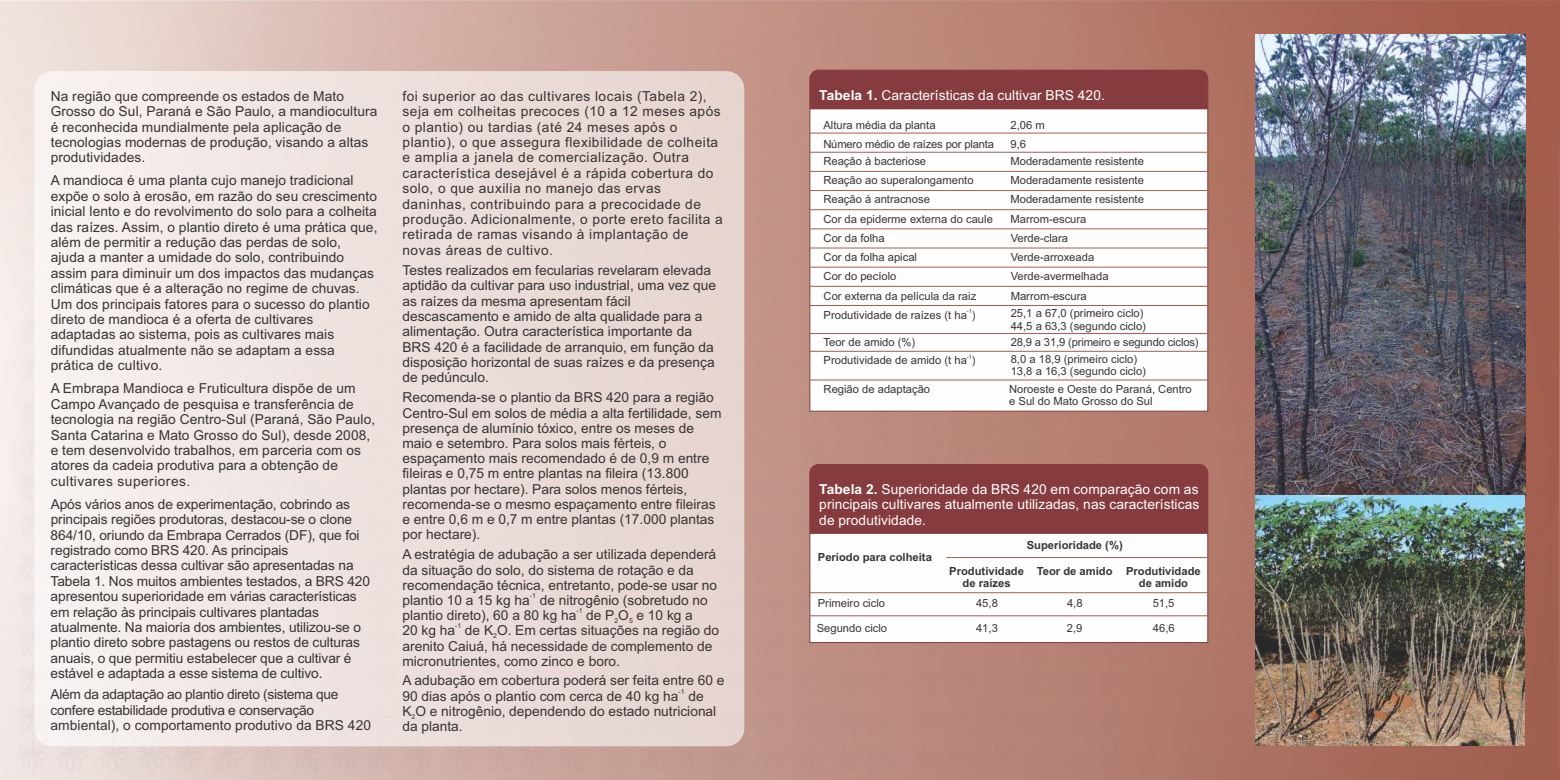
<style>
.page{position:relative;width:1560px;height:780px;background:#fff}
.page>*{position:absolute;margin:0;border:0;box-sizing:border-box;transform-origin:0 0}
.t1{font:13.75px/15.4px "Arial";color:#373435}
.t2{font:13.75px/15.4px "Arial";letter-spacing:.035em;color:#373435}
.t3{font:13.75px/15.4px "Arial";letter-spacing:.005em;color:#fefefe;text-align:justify}
.t4{font:13.75px/15.4px "Arial";letter-spacing:-.02em;color:#373435}
.t5{font:11.25px/19.2px "Arial";color:#373435}
.t6{font:700 11.25px/12.5px "Arial";color:#373435;text-align:center}
.t7{font:6.88px "Arial";color:#373435}
.t8{font:5.62px "Arial";color:#373435}
.s1{font-weight:700}
</style>
<div class="page">
<img style="left:0;top:0;width:1559px;height:780px">
<img style="left:1255px;top:34px;width:269px;height:463px">
<div style="left:34px;top:71px;width:710px;height:675px;background:#fefefe;border-radius:18px;opacity:.6"></div>
<svg style="left:808px;top:109px;width:400px;height:303px"></svg>
<div style="left:808px;top:69px;width:400px;height:40px;background:#863c3e"></div>
<hr style="left:809px;top:133px;width:398px;height:1px;background:#a45e4d">
<hr style="left:809px;top:152px;width:398px;height:1px;background:#a45e4d">
<hr style="left:809px;top:171px;width:398px;height:1px;background:#a45e4d">
<hr style="left:809px;top:190px;width:398px;height:1px;background:#a45e4d">
<hr style="left:809px;top:209px;width:398px;height:1px;background:#a45e4d">
<hr style="left:809px;top:228px;width:398px;height:1px;background:#a45e4d">
<hr style="left:809px;top:247px;width:398px;height:1px;background:#a45e4d">
<hr style="left:809px;top:267px;width:398px;height:1px;background:#a45e4d">
<hr style="left:809px;top:286px;width:398px;height:1px;background:#a45e4d">
<hr style="left:809px;top:305px;width:398px;height:1px;background:#a45e4d">
<hr style="left:809px;top:333px;width:398px;height:1px;background:#a45e4d">
<hr style="left:809px;top:351px;width:398px;height:1px;background:#a45e4d">
<hr style="left:809px;top:379px;width:398px;height:1px;background:#a45e4d">
<img style="left:1255px;top:495px;width:268px;height:250px">
<svg style="left:808px;top:463px;width:400px;height:180px"></svg>
<hr style="left:946px;top:557px;width:261px;height:1px;background:#a45e4d">
<hr style="left:809px;top:592px;width:398px;height:1px;background:#a45e4d">
<hr style="left:809px;top:615px;width:398px;height:1px;background:#a45e4d">
<p class="t1" style="left:51px;top:89px;width:328px">Na região que compreende os estados de Mato Grosso do Sul, Paraná e São Paulo, a mandiocultura é reconhecida mundialmente pela aplicação de tecnologias modernas de produção, visando a altas produtividades.</p>
<p class="t1" style="left:51px;top:174px;width:328px">A mandioca é uma planta cujo manejo tradicional expõe o solo à erosão, em razão do seu crescimento inicial lento e do revolvimento do solo para a colheita das raízes. Assim, o plantio direto é uma prática que, além de permitir a redução das perdas de solo, ajuda a manter a umidade do solo, contribuindo assim para diminuir um dos impactos das mudanças climáticas que é a alteração no regime de chuvas.<br>Um dos principais fatores para o sucesso do plantio direto de mandioca é a oferta de cultivares adaptadas ao sistema, pois as cultivares mais difundidas atualmente não se adaptam a essa prática de cultivo.</p>
<p class="t1" style="left:51px;top:382px;width:326px">A Embrapa Mandioca e Fruticultura dispõe de um Campo Avançado de pesquisa e transferência de tecnologia na região Centro-Sul (Paraná, São Paulo, Santa Catarina e Mato Grosso do Sul), desde 2008, e tem desenvolvido trabalhos, em parceria com os atores da cadeia produtiva para a obtenção de cultivares superiores.</p>
<p class="t1" style="left:51px;top:497px;width:321px">Após vários anos de experimentação, cobrindo as principais regiões produtoras, destacou-se o clone 864/10, oriundo da Embrapa Cerrados (DF), que foi registrado como BRS 420. As principais características dessa cultivar são apresentadas na Tabela 1. Nos muitos ambientes testados, a BRS 420 apresentou superioridade em várias características em relação às principais cultivares plantadas atualmente. Na maioria dos ambientes, utilizou-se o plantio direto sobre pastagens ou restos de culturas anuais, o que permitiu estabelecer que a cultivar é estável e adaptada a esse sistema de cultivo.</p>
<p class="t4" style="left:51px;top:688px;width:322px">Além da adaptação ao plantio direto (sistema que confere estabilidade produtiva e conservação ambiental), o comportamento produtivo da BRS 420</p>
<p class="t2" style="left:402px;top:89px;width:322px">foi superior ao das cultivares locais (Tabela 2), seja em colheitas precoces (10 a 12 meses após o plantio) ou tardias (até 24 meses após o plantio), o que assegura flexibilidade de colheita e amplia a janela de comercialização. Outra característica desejável é a rápida cobertura do solo, o que auxilia no manejo das ervas daninhas, contribuindo para a precocidade de produção. Adicionalmente, o porte ereto facilita a retirada de ramas visando à implantação de novas áreas de cultivo.</p>
<p class="t1" style="left:402px;top:263px;width:315px">Testes realizados em fecularias revelaram elevada aptidão da cultivar para uso industrial, uma vez que as raízes da mesma apresentam fácil descascamento e amido de alta qualidade para a alimentação. Outra característica importante da BRS 420 é a facilidade de arranquio, em função da disposição horizontal de suas raízes e da presença de pedúnculo.</p>
<p class="t1" style="left:402px;top:391px;width:320px">Recomenda-se o plantio da BRS 420 para a região Centro-Sul em solos de média a alta fertilidade, sem presença de alumínio tóxico, entre os meses de maio e setembro. Para solos mais férteis, o espaçamento mais recomendado é de 0,9 m entre fileiras e 0,75 m entre plantas na fileira (13.800 plantas por hectare). Para solos menos férteis, recomenda-se o mesmo espaçamento entre fileiras e entre 0,6 m e 0,7 m entre plantas (17.000 plantas por hectare).</p>
<p class="t1" style="left:402px;top:548px;width:316px">A estratégia de adubação a ser utilizada dependerá da situação do solo, do sistema de rotação e da recomendação técnica, entretanto, pode-se usar no</p>
<p class="t7" style="left:530px;top:593px;width:8px">-1</p>
<p class="t1" style="left:402px;top:593px;width:307px">plantio 10 a 15 kg ha de nitrogênio (sobretudo no</p>
<p class="t7" style="left:576px;top:608px;width:8px">-1</p>
<p class="t1" style="left:402px;top:609px;width:292px">plantio direto), 60 a 80 kg ha de P O e 10 kg a</p>
<p class="t7" style="left:614px;top:618px;width:5px">2</p>
<p class="t7" style="left:629px;top:618px;width:5px">5</p>
<p class="t7" style="left:455px;top:623px;width:8px">-1</p>
<p class="t1" style="left:402px;top:624px;width:318px">20 kg ha de K O. Em certas situações na região do</p>
<p class="t7" style="left:493px;top:633px;width:5px">2</p>
<p class="t1" style="left:402px;top:639px;width:311px">arenito Caiuá, há necessidade de complemento de micronutrientes, como zinco e boro.</p>
<p class="t1" style="left:402px;top:674px;width:323px">A adubação em cobertura poderá ser feita entre 60 e</p>
<p class="t7" style="left:678px;top:688px;width:8px">-1</p>
<p class="t1" style="left:402px;top:689px;width:315px">90 dias após o plantio com cerca de 40 kg ha de<br>K O e nitrogênio, dependendo do estado nutricional</p>
<p class="t7" style="left:411px;top:713px;width:5px">2</p>
<p class="t1" style="left:402px;top:719px;width:62px">da planta.</p>
<p class="t3" style="left:819px;top:88px;width:287px"><span class="s1">Tabela 1.</span> Características da cultivar BRS 420.</p>
<p class="t5" style="left:823px;top:116px;width:172px">Altura média da planta<br>Número médio de raízes por planta</p>
<p class="t5" style="left:1010px;top:116px;width:36px">2,06 m<br>9,6</p>
<p class="t5" style="left:823px;top:153px;width:152px;line-height:18.5px">Reação à bacteriose<br>Reação ao superalongamento</p>
<p class="t5" style="left:823px;top:191px;width:171px">Reação à antracnose<br>Cor da epiderme externa do caule<br>Cor da folha<br>Cor da folha apical<br>Cor do pecíolo<br>Cor externa da película da raiz</p>
<p class="t8" style="left:966px;top:309px;width:6px">-1</p>
<p class="t5" style="left:823px;top:306px;width:154px">Produtividade de raízes (t ha )</p>
<p class="t5" style="left:823px;top:334px;width:93px">Teor de amido (%)</p>
<p class="t8" style="left:966px;top:354px;width:6px">-1</p>
<p class="t5" style="left:823px;top:352px;width:154px">Produtividade de amido (t ha )</p>
<p class="t5" style="left:823px;top:380px;width:108px">Região de adaptação</p>
<p class="t5" style="left:1010px;top:153px;width:135px;line-height:18.5px">Moderadamente resistente<br>Moderadamente resistente</p>
<p class="t5" style="left:1010px;top:191px;width:135px">Moderadamente resistente<br>Marrom-escura<br>Verde-clara<br>Verde-arroxeada<br>Verde-avermelhada<br>Marrom-escura</p>
<p class="t5" style="left:1010px;top:308px;width:137px;line-height:12.5px">25,1 a 67,0 (primeiro ciclo)<br>44,5 a 63,3 (segundo ciclo)</p>
<p class="t5" style="left:1010px;top:335px;width:189px;line-height:16.5px">28,9 a 31,9 (primeiro e segundo ciclos)<br>8,0 a 18,9 (primeiro ciclo)</p>
<p class="t5" style="left:1009px;top:364px;width:184px;line-height:17.4px">13,8 a 16,3 (segundo ciclo)<br>Noroeste e Oeste do Paraná, Centro</p>
<p class="t5" style="left:1009px;top:393px;width:145px">e Sul do Mato Grosso do Sul</p>
<p class="t3" style="left:819px;top:483px;width:381px"><span class="s1">Tabela 2.</span> Superioridade da BRS 420 em comparação com as principais cultivares atualmente utilizadas, nas características de produtividade.</p>
<p class="t6" style="left:817px;top:551px;width:116px">Período para colheita</p>
<p class="t6" style="left:1026px;top:540px;width:97px">Superioridade (%)</p>
<p class="t5" style="left:817px;top:594px;width:69px">Primeiro ciclo</p>
<p class="t5" style="left:816px;top:619px;width:72px">Segundo ciclo</p>
<p class="t6" style="left:949px;top:565px;width:76px">Produtividade de raízes</p>
<p class="t6" style="left:1138px;top:565px;width:63px;text-align:left;text-indent:-102px">Teor de amido Produtividade de amido</p>
<p class="t5" style="left:975px;top:594px;width:23px">45,8</p>
<p class="t5" style="left:1066px;top:594px;width:17px">4,8</p>
<p class="t5" style="left:1152px;top:594px;width:23px">51,5</p>
<p class="t5" style="left:975px;top:619px;width:23px">41,3</p>
<p class="t5" style="left:1066px;top:619px;width:17px">2,9</p>
<p class="t5" style="left:1152px;top:619px;width:23px">46,6</p>
</div>
